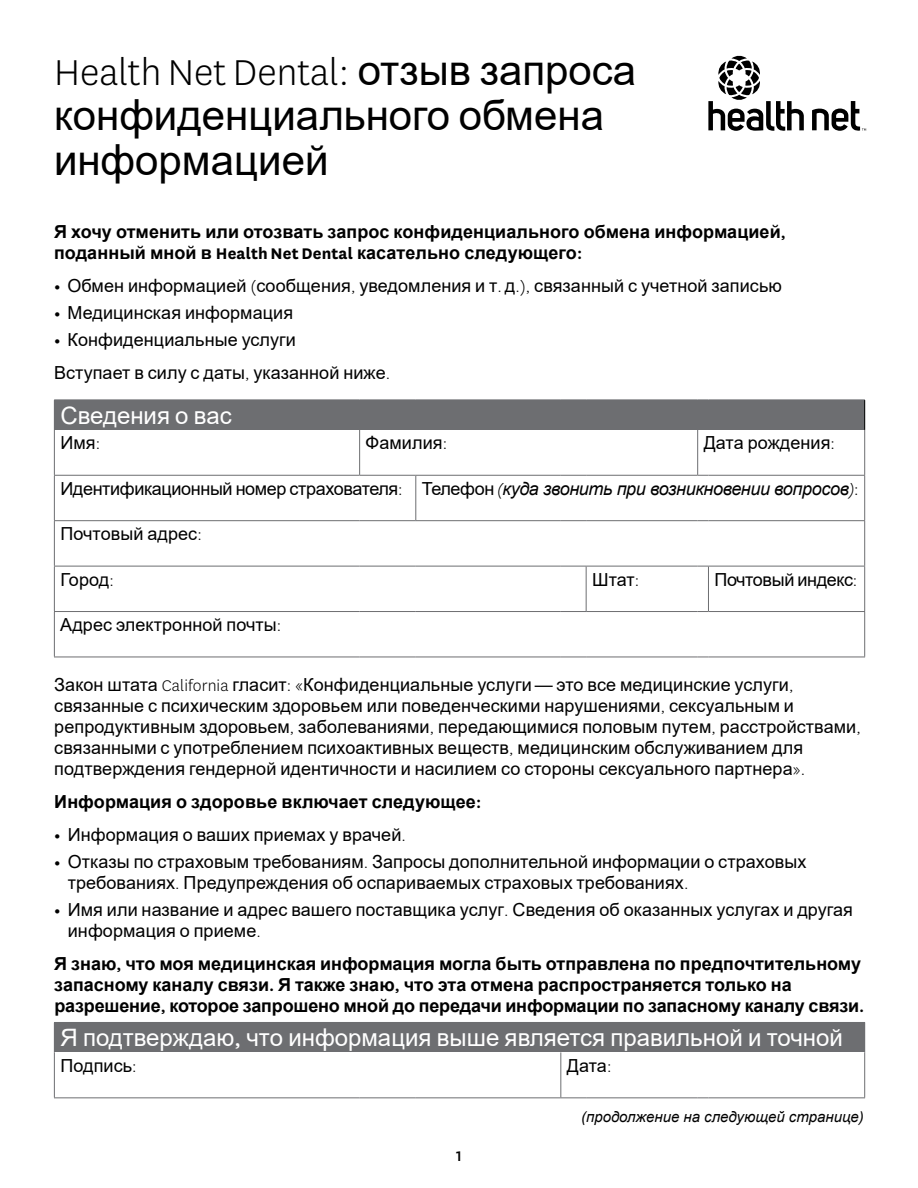
<style>
.page{position:relative;width:918px;height:1188px;background:#fff}
.page>*{position:absolute;margin:0;border:0;box-sizing:border-box;transform-origin:0 0}
.t1{font:42px/45px "Arial";color:#000}
.t2{font:24px "Arial";color:#fff}
.t3{font:18px/21px "Arial";letter-spacing:.005em;color:#000}
.t4{font:700 18px/21px "Arial";color:#000}
.t5{font:18px "Arial";letter-spacing:-.02em;color:#000}
.t6{font:italic 18px "Arial";letter-spacing:-.02em;color:#000}
.t7{font:500 16.5px "Centene Sans";color:#000}
.t8{font:italic 15px "Arial";color:#000}
.s1{font-family:"Centene Sans";font-weight:300}
.s2{font-family:"Centene Sans";font-weight:500}
.s3{font-family:"Centene Sans"}
.s4{font-family:"Centene Sans";font-weight:700}
.s5{font-style:normal}
.s6{font-family:"Centene Sans";font-weight:300;font-style:normal}
</style>
<div class="page">
<div style="left:54px;top:400px;width:811px;height:30px;background:#6d6e71"></div>
<div style="left:54px;top:1022px;width:811px;height:30px;background:#6d6e71"></div>
<hr style="left:54px;top:430px;width:1px;height:45px;background:#6d6e71">
<hr style="left:359px;top:430px;width:1px;height:45px;background:#6d6e71">
<hr style="left:697px;top:430px;width:1px;height:45px;background:#6d6e71">
<hr style="left:864px;top:430px;width:1px;height:45px;background:#6d6e71">
<hr style="left:54px;top:475px;width:306px;height:1px;background:#6d6e71">
<hr style="left:54px;top:476px;width:1px;height:44px;background:#6d6e71">
<hr style="left:360px;top:475px;width:56px;height:1px;background:#6d6e71">
<hr style="left:416px;top:475px;width:145px;height:1px;background:#6d6e71">
<hr style="left:415px;top:476px;width:1px;height:44px;background:#6d6e71">
<svg style="left:561px;top:475px;width:25px;height:1px"></svg>
<hr style="left:586px;top:475px;width:112px;height:1px;background:#6d6e71">
<hr style="left:708px;top:475px;width:157px;height:1px;background:#6d6e71">
<hr style="left:864px;top:476px;width:1px;height:44px;background:#6d6e71">
<hr style="left:54px;top:521px;width:1px;height:45px;background:#6d6e71">
<hr style="left:864px;top:521px;width:1px;height:45px;background:#6d6e71">
<hr style="left:54px;top:566px;width:306px;height:1px;background:#6d6e71">
<hr style="left:54px;top:566px;width:1px;height:45px;background:#6d6e71">
<hr style="left:360px;top:566px;width:56px;height:1px;background:#6d6e71">
<hr style="left:416px;top:566px;width:145px;height:1px;background:#6d6e71">
<svg style="left:561px;top:566px;width:25px;height:1px"></svg>
<hr style="left:586px;top:566px;width:112px;height:1px;background:#6d6e71">
<hr style="left:586px;top:566px;width:1px;height:45px;background:#6d6e71">
<hr style="left:708px;top:566px;width:157px;height:1px;background:#6d6e71">
<hr style="left:708px;top:566px;width:1px;height:45px;background:#6d6e71">
<hr style="left:864px;top:566px;width:1px;height:45px;background:#6d6e71">
<hr style="left:54px;top:611px;width:306px;height:1px;background:#6d6e71">
<hr style="left:54px;top:612px;width:1px;height:45px;background:#6d6e71">
<hr style="left:360px;top:611px;width:56px;height:1px;background:#6d6e71">
<hr style="left:416px;top:611px;width:145px;height:1px;background:#6d6e71">
<svg style="left:561px;top:611px;width:25px;height:1px"></svg>
<hr style="left:586px;top:611px;width:112px;height:1px;background:#6d6e71">
<hr style="left:708px;top:611px;width:157px;height:1px;background:#6d6e71">
<hr style="left:864px;top:612px;width:1px;height:45px;background:#6d6e71">
<hr style="left:54px;top:657px;width:306px;height:1px;background:#6d6e71">
<hr style="left:360px;top:657px;width:56px;height:1px;background:#6d6e71">
<hr style="left:416px;top:657px;width:145px;height:1px;background:#6d6e71">
<svg style="left:561px;top:657px;width:25px;height:1px"></svg>
<hr style="left:586px;top:657px;width:112px;height:1px;background:#6d6e71">
<hr style="left:708px;top:657px;width:157px;height:1px;background:#6d6e71">
<hr style="left:54px;top:1052px;width:1px;height:45px;background:#6d6e71">
<hr style="left:560px;top:1052px;width:1px;height:45px;background:#6d6e71">
<hr style="left:864px;top:1052px;width:1px;height:45px;background:#6d6e71">
<hr style="left:54px;top:1097px;width:306px;height:1px;background:#6d6e71">
<hr style="left:360px;top:1097px;width:56px;height:1px;background:#6d6e71">
<hr style="left:416px;top:1097px;width:145px;height:1px;background:#6d6e71">
<svg style="left:561px;top:1097px;width:25px;height:1px"></svg>
<hr style="left:586px;top:1097px;width:112px;height:1px;background:#6d6e71">
<hr style="left:708px;top:1097px;width:157px;height:1px;background:#6d6e71">
<hr style="left:864px;top:400px;width:1px;height:30px;background:#000">
<hr style="left:54px;top:520px;width:306px;height:1px;background:#6d6e71">
<hr style="left:360px;top:520px;width:56px;height:1px;background:#6d6e71">
<hr style="left:416px;top:520px;width:145px;height:1px;background:#6d6e71">
<svg style="left:561px;top:520px;width:25px;height:1px"></svg>
<hr style="left:586px;top:520px;width:112px;height:1px;background:#6d6e71">
<hr style="left:708px;top:520px;width:157px;height:1px;background:#6d6e71">
<svg style="left:812px;top:101px;width:54px;height:30px"></svg>
<svg style="left:708px;top:55px;width:96px;height:76px"></svg>
<h1 class="t1" style="left:54px;top:48px;width:584px"><span class="s1">Health Net Dental:</span> отзыв запроса конфиденциального обмена информацией</h1>
<p class="t4" style="left:54px;top:221px;width:734px">Я хочу отменить или отозвать запрос конфиденциального обмена информацией<span class="s2">, </span>поданный мной в <span class="s3">Health Net Dental</span> касательно следующего<span class="s2">:</span></p>
<p class="t3" style="left:54px;top:275px;width:730px"><span class="s4">•</span> Обмен информацией <span class="s1">(</span>сообщения<span class="s1">,</span> уведомления и т<span class="s1">.</span> д<span class="s1">.),</span> связанный с учетной записью</p>
<p class="t3" style="left:54px;top:302px;width:241px"><span class="s4">•</span> Медицинская информация</p>
<p class="t3" style="left:54px;top:329px;width:244px"><span class="s4">•</span> Конфиденциальные услуги</p>
<p class="t3" style="left:54px;top:362px;width:338px">Вступает в силу с даты<span class="s1">,</span> указанной ниже<span class="s1">.</span></p>
<h2 class="t2" style="left:60px;top:399px;width:173px">Сведения о вас</h2>
<p class="t3" style="left:60px;top:432px;width:41px">Имя<span class="s1">:</span></p>
<p class="t3" style="left:366px;top:432px;width:83px">Фамилия<span class="s1">:</span></p>
<p class="t3" style="left:704px;top:432px;width:133px">Дата рождения<span class="s1">:</span></p>
<p class="t5" style="left:60px;top:476px;width:344px">Идентификационный номер страхователя<span class="s1">:</span></p>
<p class="t6" style="left:422px;top:477px;width:438px"><span class="s5">Телефон</span> <span class="s1">(</span>куда звонить при возникновении вопросов<span class="s1">)</span><span class="s6">:</span></p>
<p class="t3" style="left:60px;top:523px;width:143px">Почтовый адрес<span class="s1">:</span></p>
<p class="t3" style="left:60px;top:569px;width:55px">Город<span class="s1">:</span></p>
<p class="t3" style="left:592px;top:569px;width:49px">Штат<span class="s1">:</span></p>
<p class="t5" style="left:714px;top:567px;width:144px">Почтовый индекс<span class="s1">:</span></p>
<p class="t3" style="left:60px;top:614px;width:222px">Адрес электронной почты<span class="s1">:</span></p>
<p class="t3" style="left:54px;top:674px;width:808px">Закон штата <span class="s1">California</span> гласит<span class="s1">: «</span>Конфиденциальные услуги — это все медицинские услуги<span class="s1">, </span>связанные с психическим здоровьем или поведенческими нарушениями<span class="s1">,</span> сексуальным и репродуктивным здоровьем<span class="s1">,</span> заболеваниями<span class="s1">,</span> передающимися половым путем<span class="s1">,</span> расстройствами<span class="s1">, </span>связанными с употреблением психоактивных веществ<span class="s1">,</span> медицинским обслуживанием для подтверждения гендерной идентичности и насилием со стороны сексуального партнера<span class="s1">».</span></p>
<h3 class="t4" style="left:54px;top:791px;width:428px">Информация о здоровье включает следующее<span class="s2">:</span></h3>
<p class="t3" style="left:54px;top:824px;width:353px"><span class="s4">•</span> Информация о ваших приемах у врачей<span class="s1">.</span></p>
<p class="t3" style="left:68px;top:851px;width:740px;text-indent:-14px"><span class="s4">•</span> Отказы по страховым требованиям<span class="s1">.</span> Запросы дополнительной информации о страховых требованиях<span class="s1">.</span> Предупреждения об оспариваемых страховых требованиях<span class="s1">.</span></p>
<p class="t3" style="left:68px;top:899px;width:787px;text-indent:-14px"><span class="s4">•</span> Имя или название и адрес вашего поставщика услуг<span class="s1">.</span> Сведения об оказанных услугах и другая информация о приеме<span class="s1">.</span></p>
<h3 class="t4" style="left:54px;top:953px;width:811px">Я знаю<span class="s2">,</span> что моя медицинская информация могла быть отправлена по предпочтительному запасному каналу связи<span class="s2">.</span> Я также знаю<span class="s2">,</span> что эта отмена распространяется только на разрешение<span class="s2">,</span> которое запрошено мной до передачи информации по запасному каналу связи<span class="s2">.</span></h3>
<h2 class="t2" style="left:60px;top:1021px;width:784px">Я подтверждаю<span class="s3">,</span> что информация выше является правильной и точной</h2>
<p class="t3" style="left:60px;top:1055px;width:78px">Подпись<span class="s1">:</span></p>
<p class="t3" style="left:567px;top:1055px;width:46px">Дата<span class="s1">:</span></p>
<p class="t8" style="left:581px;top:1107px;width:284px">(продолжение на следующей странице)</p>
<p class="t7" style="left:456px;top:1145px;width:7px">1</p>
</div>
